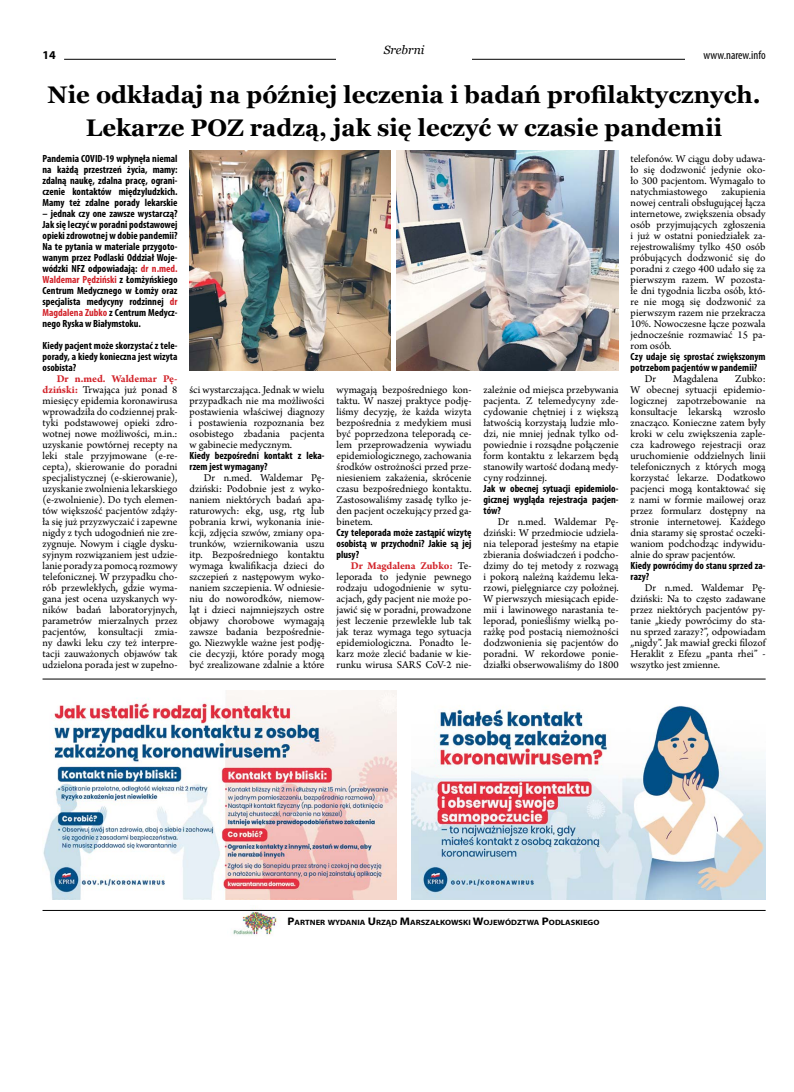
<style>
.page{position:relative;width:794px;height:1092px;background:#fff}
.page>*{position:absolute;margin:0;border:0;box-sizing:border-box;transform-origin:0 0}
.t1{font:700 24px/33px "Georgia";color:#000;text-align:center}
.t2{font:condensed 12px "Myriad Pro";color:#000}
.t3{font:italic 12px "Georgia";color:#000}
.t4{font:700 12px "Myriad Pro";color:#000}
.t5{font:11px/11px "Arno Pro";color:#000;text-align:justify}
.t6{font:700 condensed 10.4px/11px "Myriad Pro";color:#000;text-align:justify}
.t7{font:700 7.7px "Myriad Pro";color:#000;scale:1.1 1}
.s1{color:#d2232a}
.s2{font-weight:700;color:#d2232a}
.s3{font-size:11px}
</style>
<div class="page">
<hr style="left:64px;top:59px;width:701px;height:1px;background:#000">
<div style="left:685px;top:51px;width:80px;height:18px;background:#fff"></div>
<div style="left:336px;top:45px;width:136px;height:17px;background:#fff"></div>
<img style="left:227px;top:907px;width:56px;height:28px">
<hr style="left:43px;top:910px;width:722px;height:1px;background:#000">
<img style="left:43px;top:690px;width:354px;height:209px">
<img style="left:411px;top:706px;width:354px;height:193px">
<img style="left:189px;top:151px;width:201px;height:220px">
<img style="left:397px;top:151px;width:222px;height:220px">
<hr style="left:43px;top:678px;width:722px;height:1px;background:#000">
<p class="t3" style="left:384px;top:41px;width:42px">Srebrni</p>
<p class="t4" style="left:43px;top:48px;width:15px">14</p>
<p class="t2" style="left:703px;top:48px;width:64px">www.narew.info</p>
<h1 class="t1" style="left:48px;top:77px;width:714px">Nie odkładaj na później leczenia i badań profilaktycznych.<br>Lekarze POZ radzą, jak się leczyć w czasie pandemii</h1>
<p class="t6" style="left:43px;top:152px;width:136px">Pandemia COVID-19 wpłynęła niemal na każdą przestrzeń życia, mamy: zdalną naukę, zdalna pracę, ograni&shy;czenie kontaktów międzyludzkich.<br>Mamy też zdalne porady lekarskie</p>
<p class="t6" style="left:43px;top:207px;width:136px">– jednak czy one zawsze wystarczą?<br>Jak się leczyć w poradni podstawowej opieki zdrowotnej w dobie pandemii?<br>Na te pytania w materiale przygoto&shy;wanym przez Podlaski Oddział Woje&shy;wódzki NFZ odpowiadają: <span class="s1">dr n.med.<br>Waldemar Pędziński</span> z Łomżyńskiego Centrum Medycznego w Łomży oraz specjalista medycyny rodzinnej <span class="s1">dr Magdalena Zubko</span> z Centrum Medycz&shy;nego Ryska w Białymstoku.</p>
<p class="t6" style="left:43px;top:339px;width:136px">Kiedy pacjent może skorzystać z tele&shy;porady, a kiedy konieczna jest wizyta osobista?</p>
<p class="t5" style="left:43px;top:373px;width:136px;text-indent:14px"><span class="s2">Dr n.med. Waldemar Pę&shy;dziński:</span> Trwająca już ponad 8 miesięcy epidemia koronawirusa wprowadziła do codziennej prak&shy;tyki podstawowej opieki zdro&shy;wotnej nowe możliwości, m.in.: uzyskanie powtórnej recepty na leki stale przyjmowane (e-re&shy;cepta), skierowanie do poradni specjalistycznej (e-skierowanie), uzyskanie zwolnienia lekarskiego (e-zwolnienie). Do tych elemen&shy;tów większość pacjentów zdąży&shy;ła się już przyzwyczaić i zapewne nigdy z tych udogodnień nie zre&shy;zygnuje. Nowym i ciągle dysku&shy;syjnym rozwiązaniem jest udzie&shy;lanie porady za pomocą rozmowy telefonicznej. W przypadku cho&shy;rób przewlekłych, gdzie wyma&shy;gana jest ocena uzyskanych wy&shy;ników badań laboratoryjnych, parametrów mierzalnych przez pacjentów, konsultacji zmia&shy;ny dawki leku czy też interpre&shy;tacji zauważonych objawów tak udzielona porada jest w zupełno-</p>
<p class="t5" style="left:189px;top:384px;width:136px">ści wystarczająca. Jednak w wielu przypadkach nie ma możliwości postawienia właściwej diagnozy i postawienia rozpoznania bez osobistego zbadania pacjenta w gabinecie medycznym.</p>
<p class="t6" style="left:189px;top:449px;width:136px">Kiedy bezpośredni kontakt z leka&shy;rzem jest wymagany?</p>
<p class="t5" style="left:189px;top:472px;width:136px;text-indent:14px">Dr n.med. Waldemar Pę&shy;dziński: Podobnie jest z wyko&shy;naniem niektórych badań apa&shy;raturowych: ekg, usg, rtg lub pobrania krwi, wykonania inie&shy;kcji, zdjęcia szwów, zmiany opa&shy;trunków, wziernikowania uszu itp. Bezpośredniego kontaktu wymaga kwalifikacja dzieci do szczepień z następowym wyko&shy;naniem szczepienia. W odniesie&shy;niu do noworodków, niemow&shy;ląt i dzieci najmniejszych ostre objawy chorobowe wymagają zawsze badania bezpośrednie&shy;go. Niezwykle ważne jest podję&shy;cie decyzji, które porady mogą być zrealizowane zdalnie a które</p>
<p class="t5" style="left:336px;top:384px;width:136px">wymagają bezpośredniego kon&shy;taktu. W naszej praktyce podję&shy;liśmy decyzję, że każda wizyta bezpośrednia z medykiem musi być poprzedzona teleporadą ce&shy;lem przeprowadzenia wywiadu epidemiologicznego, zachowania środków ostrożności przed prze&shy;niesieniem zakażenia, skrócenie czasu bezpośredniego kontaktu.<br>Zastosowaliśmy zasadę tylko je&shy;den pacjent oczekujący przed ga&shy;binetem.</p>
<p class="t6" style="left:336px;top:526px;width:136px">Czy teleporada może zastąpić wizytę osobistą w przychodni? Jakie są jej plusy?</p>
<p class="t5" style="left:336px;top:560px;width:136px;text-indent:14px"><span class="s2">Dr Magdalena Zubko:</span> Te&shy;leporada to jedynie pewnego rodzaju udogodnienie w sytu&shy;acjach, gdy pacjent nie może po&shy;jawić się w poradni, prowadzone jest leczenie przewlekłe lub tak jak teraz wymaga tego sytuacja epidemiologiczna. Ponadto le&shy;karz może zlecić badanie w kie&shy;runku wirusa SARS CoV-2 nie-</p>
<p class="t5" style="left:483px;top:384px;width:136px">zależnie od miejsca przebywania pacjenta. Z telemedycyny zde&shy;cydowanie chętniej i z większą łatwością korzystają ludzie mło&shy;dzi, nie mniej jednak tylko od&shy;powiednie i rozsądne połączenie form kontaktu z lekarzem będą stanowiły wartość dodaną medy&shy;cyny rodzinnej.</p>
<p class="t6" style="left:483px;top:482px;width:136px">Jak w obecnej sytuacji epidemiolo&shy;gicznej wygląda rejestracja pacjen&shy;tów?</p>
<p class="t5" style="left:483px;top:516px;width:136px;text-indent:14px">Dr n.med. Waldemar Pę&shy;dziński: W przedmiocie udziela&shy;nia teleporad jesteśmy na etapie zbierania doświadczeń i podcho&shy;dzimy do tej metody z rozwagą i pokorą należną każdemu leka&shy;rzowi, pielęgniarce czy położnej.<br>W pierwszych miesiącach epide&shy;mii i lawinowego narastania te&shy;leporad, ponieśliśmy wielką po&shy;rażkę pod postacią niemożności dodzwonienia się pacjentów do poradni. W rekordowe ponie&shy;działki obserwowaliśmy do 1800</p>
<p class="t5" style="left:630px;top:153px;width:136px">telefonów. W ciągu doby udawa&shy;ło się dodzwonić jedynie oko&shy;ło 300 pacjentom. Wymagało to natychmiastowego</p>
<p class="t5" style="left:630px;top:186px;width:136px;text-indent:91px">zakupienia nowej centrali obsługującej łącza internetowe, zwiększenia obsady osób przyjmujących zgłoszenia i już w ostatni poniedziałek za&shy;rejestrowaliśmy tylko 450 osób próbujących dodzwonić się do poradni z czego 400 udało się za pierwszym razem. W pozosta&shy;łe dni tygodnia liczba osób, któ&shy;re nie mogą się dodzwonić za pierwszym razem nie przekracza 10%. Nowoczesne łącze pozwala jednocześnie rozmawiać 15 pa&shy;rom osób.</p>
<p class="t6" style="left:630px;top:350px;width:136px">Czy udaje się sprostać zwiększonym potrzebom pacjentów w pandemii?</p>
<p class="t5" style="left:645px;top:373px;width:13px">Dr</p>
<p class="t5" style="left:673px;top:373px;width:47px">Magdalena</p>
<p class="t5" style="left:630px;top:373px;width:136px;text-indent:105px">Zubko:<br>W obecnej sytuacji epidemio&shy;logicznej zapotrzebowanie na konsultacje lekarską wzrosło znacząco. Konieczne zatem były kroki w celu zwiększenia zaple&shy;cza kadrowego rejestracji oraz uruchomienie oddzielnych linii telefonicznych z których mogą korzystać lekarze. Dodatkowo pacjenci mogą kontaktować się z nami w formie mailowej oraz przez formularz dostępny na stronie internetowej. Każdego dnia staramy się sprostać oczeki&shy;waniom podchodząc indywidu&shy;alnie do spraw pacjentów.</p>
<p class="t6" style="left:630px;top:559px;width:136px">Kiedy powrócimy do stanu sprzed za&shy;razy?</p>
<p class="t5" style="left:630px;top:582px;width:136px;text-indent:14px">Dr n.med. Waldemar Pę&shy;dziński: Na to często zadawane przez niektórych pacjentów py&shy;tanie „kiedy powrócimy do sta&shy;nu sprzed zarazy?”, odpowiadam „nigdy”. Jak mawiał grecki filozof Heraklit z Efezu „panta rhei” - wszytko jest zmienne.</p>
<p class="t7" style="left:287px;top:916px;width:285px"><span class="s3">P</span>ARTNER WYDANIA <span class="s3">U</span>RZĄD <span class="s3">M</span>ARSZAŁKOWSKI <span class="s3">W</span>OJEWÓDZTWA <span class="s3">P</span>ODLASKIEGO</p>
</div>
